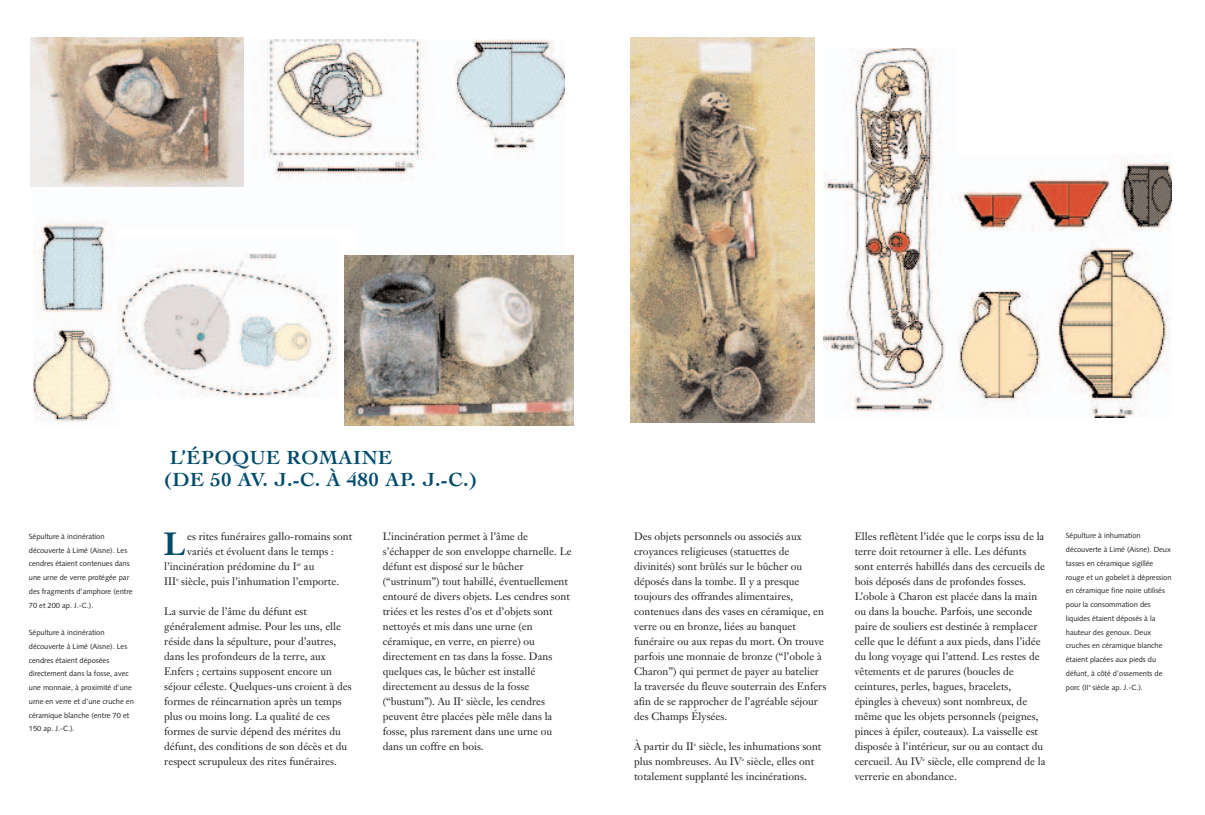
<style>
.page{position:relative;width:1205px;height:815px;background:#fff}
.page>*{position:absolute;margin:0;border:0;box-sizing:border-box;transform-origin:0 0}
.t1{font:700 31.62px "Janson Text";color:#004b6c}
.t2{font:700 20px/21.2px "Cochin";letter-spacing:.025em;color:#004b6c}
.t3{font:10.62px/15px "Janson Text";color:#231f20}
.t4{font:7.5px/13.8px "Syntax";color:#231f20}
</style>
<div class="page">
<img style="left:33px;top:40px;width:532px;height:382px">
<img style="left:823px;top:49px;width:122px;height:363px">
<img style="left:951px;top:156px;width:220px;height:262px">
<img style="left:31px;top:37px;width:212px;height:150px">
<img style="left:631px;top:37px;width:183px;height:386px">
<div style="left:120px;top:229px;width:236px;height:196px;background:#fff"></div>
<img style="left:118px;top:237px;width:219px;height:161px">
<img style="left:344px;top:255px;width:229px;height:170px">
<p class="t4" style="left:29px;top:530px;width:105px">Sépulture à incinération découverte à Limé (Aisne). Les cendres étaient contenues dans une urne de verre protégée par des fragments d’amphore (entre<br>70 et 200 ap. J.-C.).</p>
<p class="t4" style="left:29px;top:626px;width:106px">Sépulture à incinération découverte à Limé (Aisne). Les cendres étaient déposées directement dans la fosse, avec une monnaie, à proximité d’une urne en verre et d’une cruche en céramique blanche (entre 70 et<br>150 ap. J.-C.).</p>
<h2 class="t2" style="left:164px;top:449px;width:314px">L’ÉPOQUE ROMAINE<br>(DE 50 AV. J.-C. À 480 AP. J.-C.)</h2>
<h1 class="t1" style="left:164px;top:531px;width:23px">L</h1>
<p class="t3" style="left:187px;top:530px;width:167px">es rites funéraires gallo-romains sont</p>
<p class="t3" style="left:187px;top:545px;width:148px">variés et évoluent dans le temps :</p>
<p class="t3" style="left:164px;top:560px;width:152px">l’incinération prédomine du I<sup>er</sup> au</p>
<p class="t3" style="left:164px;top:575px;width:176px">III<sup>e</sup> siècle, puis l’inhumation l’emporte.</p>
<p class="t3" style="left:164px;top:605px;width:189px">La survie de l’âme du défunt est généralement admise. Pour les uns, elle réside dans la sépulture, pour d’autres, dans les profondeurs de la terre, aux Enfers ; certains supposent encore un séjour céleste. Quelques-uns croient à des formes de réincarnation après un temps plus ou moins long. La qualité de ces formes de survie dépend des mérites du défunt, des conditions de son décès et du respect scrupuleux des rites funéraires.</p>
<p class="t3" style="left:383px;top:530px;width:191px">L’incinération permet à l’âme de s’échapper de son enveloppe charnelle. Le défunt est disposé sur le bûcher (“ustrinum”) tout habillé, éventuellement entouré de divers objets. Les cendres sont triées et les restes d’os et d’objets sont nettoyés et mis dans une urne (en céramique, en verre, en pierre) ou directement en tas dans la fosse. Dans quelques cas, le bûcher est installé directement au dessus de la fosse (“bustum”). Au II<sup>e</sup> siècle, les cendres peuvent être placées pèle mêle dans la fosse, plus rarement dans une urne ou dans un coffre en bois.</p>
<p class="t3" style="left:634px;top:530px;width:194px">Des objets personnels ou associés aux croyances religieuses (statuettes de divinités) sont brûlés sur le bûcher ou déposés dans la tombe. Il y a presque toujours des offrandes alimentaires, contenues dans des vases en céramique, en verre ou en bronze, liées au banquet funéraire ou aux repas du mort. On trouve parfois une monnaie de bronze (“l’obole à Charon”) qui permet de payer au batelier la traversée du fleuve souterrain des Enfers afin de se rapprocher de l’agréable séjour des Champs Élysées.</p>
<p class="t3" style="left:634px;top:740px;width:189px">À partir du II<sup>e</sup> siècle, les inhumations sont plus nombreuses. Au IV<sup>e</sup> siècle, elles ont totalement supplanté les incinérations.</p>
<p class="t3" style="left:854px;top:530px;width:192px">Elles reflètent l’idée que le corps issu de la terre doit retourner à elle. Les défunts sont enterrés habillés dans des cercueils de bois déposés dans de profondes fosses.<br>L’obole à Charon est placée dans la main ou dans la bouche. Parfois, une seconde paire de souliers est destinée à remplacer celle que le défunt a aux pieds, dans l’idée du long voyage qui l’attend. Les restes de vêtements et de parures (boucles de ceintures, perles, bagues, bracelets, épingles à cheveux) sont nombreux, de même que les objets personnels (peignes, pinces à épiler, couteaux). La vaisselle est disposée à l’intérieur, sur ou au contact du cercueil. Au IV<sup>e</sup> siècle, elle comprend de la verrerie en abondance.</p>
<p class="t4" style="left:1066px;top:530px;width:107px">Sépulture à inhumation découverte à Limé (Aisne). Deux tasses en céramique sigillée rouge et un gobelet à dépression en céramique fine noire utilisés pour la consommation des liquides étaient déposés à la hauteur des genoux. Deux cruches en céramique blanche étaient placées aux pieds du défunt, à côté d’ossements de porc (II<sup>e</sup> siècle ap. J.-C.).</p>
</div>
